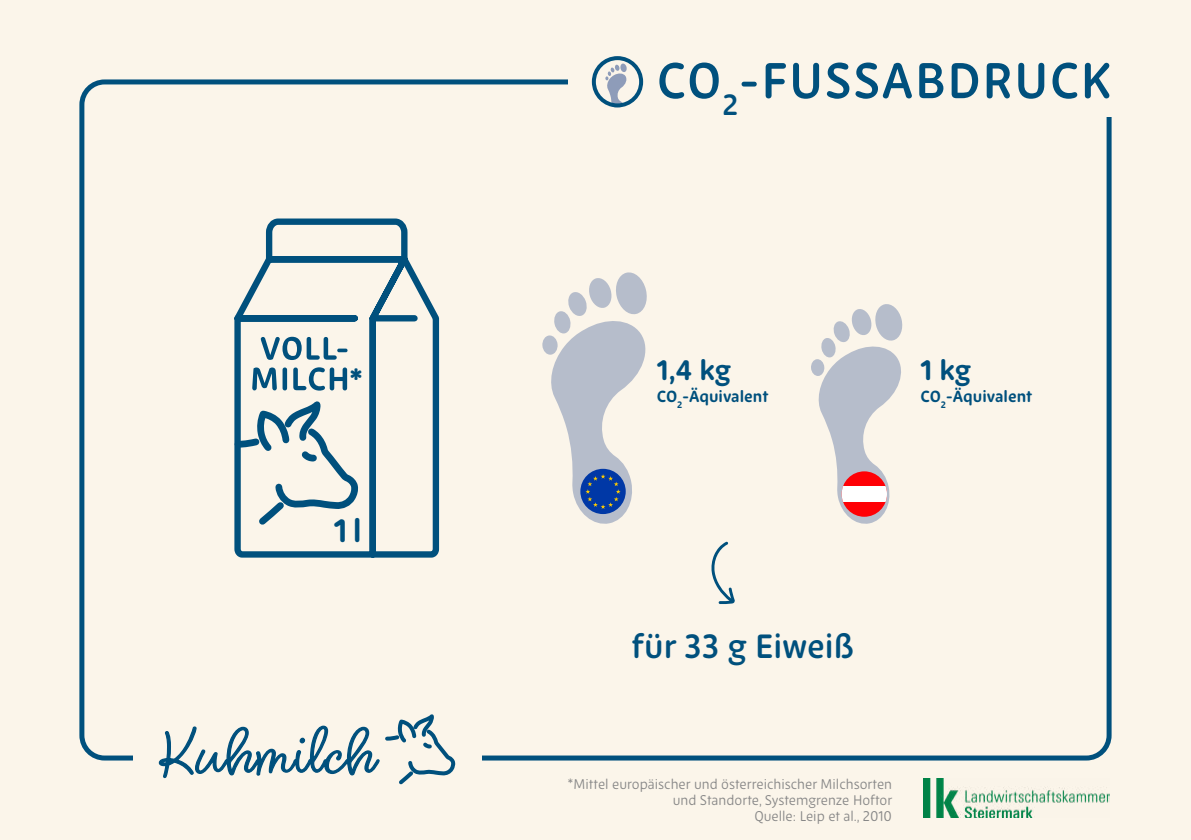
<style>
.page{position:relative;width:1191px;height:840px;background:#fff}
.page>*{position:absolute;margin:0;border:0;box-sizing:border-box;transform-origin:0 0}
.t1{font:600 50px "New Zen";letter-spacing:.03em;color:#00507d}
.t2{font:600 33.4px "New Zen";color:#00507d}
.t3{font:700 32px "New Zen";color:#00507d}
.t4{font:700 28px "New Zen";color:#00507d}
.t5{font:700 16px "New Zen";color:#00507d}
.t6{font:14px/16px "New Zen";color:#878787;text-align:right}
</style>
<div class="page">
<div style="left:0;top:0;width:1191px;height:839px;background:#fbf5ea"></div>
<div style="left:79px;top:79px;width:1032px;height:681px;border:5px solid #00507d;border-radius:23px"></div>
<img style="left:923px;top:778px;width:186px;height:38px">
<svg style="left:234px;top:218px;width:206px;height:340px"></svg>
<svg style="left:261px;top:336px;width:86px;height:24px"></svg>
<svg style="left:234px;top:367px;width:127px;height:163px"></svg>
<svg style="left:542px;top:335px;width:16px;height:20px"></svg>
<svg style="left:818px;top:304px;width:85px;height:220px"></svg>
<svg style="left:810px;top:359px;width:14px;height:17px"></svg>
<svg style="left:548px;top:272px;width:99px;height:252px"></svg>
<div style="left:841px;top:471px;width:46px;height:45px;background:#ff0005;border-radius:23px"></div>
<div style="left:841px;top:486px;width:46px;height:15px;background:#fff"></div>
<div style="left:133px;top:727px;width:348px;height:60px;background:#fbf5ea"></div>
<svg style="left:158px;top:714px;width:298px;height:71px"></svg>
<div style="left:568px;top:45px;width:572px;height:71px;background:#fbf5ea"></div>
<svg style="left:605px;top:63px;width:22px;height:45px"></svg>
<div style="left:592px;top:56px;width:51px;height:51px;border:4px solid #00507d;border-radius:50%"></div>
<svg style="left:711px;top:541px;width:24px;height:62px"></svg>
<h1 class="t1" style="left:656px;top:51px;width:456px">CO<sub>2</sub>-FUSSABDRUCK</h1>
<h3 class="t3" style="left:349px;top:361px;width:15px">*</h3>
<h3 class="t4" style="left:657px;top:353px;width:76px">1,4 kg</h3>
<p class="t5" style="left:657px;top:386px;width:113px">CO<sub>2</sub>-Äquivalent</p>
<h3 class="t3" style="left:334px;top:510px;width:30px">1l</h3>
<h2 class="t2" style="left:631px;top:626px;width:224px">für 33 g Eiweiß</h2>
<h3 class="t4" style="left:920px;top:353px;width:52px">1 kg</h3>
<p class="t5" style="left:920px;top:386px;width:113px">CO<sub>2</sub>-Äquivalent</p>
<p class="t6" style="left:567px;top:775px;width:326px">*Mittel europäischer und österreichischer Milchsorten und Standorte, Systemgrenze Hoftor<br>Quelle: Leip et al., 2010</p>
</div>
